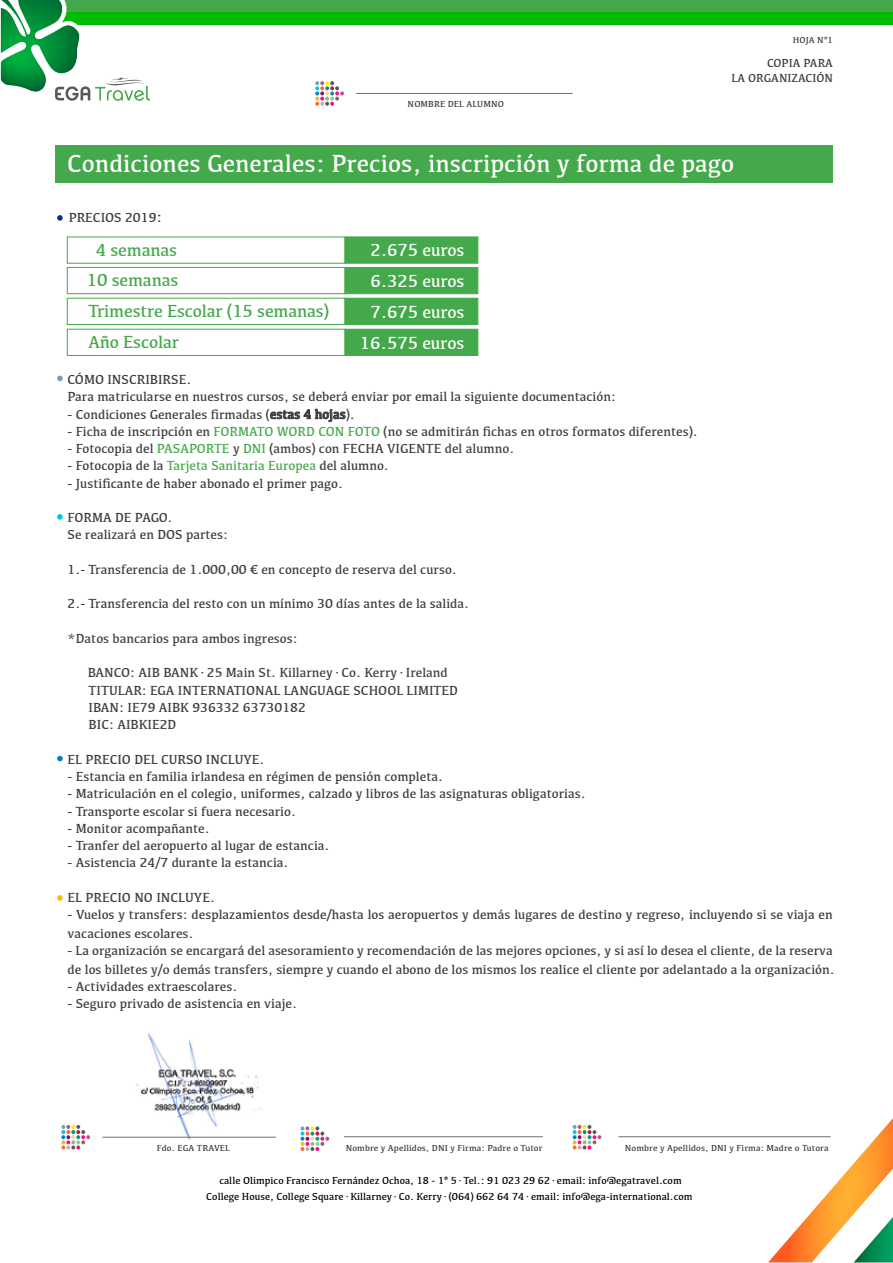
<style>
.page{position:relative;width:893px;height:1263px;background:#fff}
.page>*{position:absolute;margin:0;border:0;box-sizing:border-box;transform-origin:0 0}
.t1{font:25.5px "Kefa";color:#fff}
.t2{font:18px "Kefa";letter-spacing:-.01em;color:#44a94a}
.t3{font:18px "Kefa";letter-spacing:-.01em;color:#fff}
.t4{font:13.5px/17.2px "Kefa";color:#3c3b3e}
.t5{font:13.5px/17.2px "Kefa";color:#3e3d40}
.t6{font:12px/15px "Kefa";color:#3c3b3e;text-align:right}
.t7{font:10.5px/15.6px "Kefa";color:#000;text-align:center}
.t8{font:9px "Kefa";letter-spacing:.01em;color:#3c3b3e}
.s1{font-size:15px}
.s2{color:#44a94a}
</style>
<div class="page">
<div style="left:1px;top:0;width:892px;height:12px;background:#44a94a"></div>
<div style="left:1px;top:12px;width:892px;height:13px;background:#00bc00"></div>
<svg style="left:1px;top:0;width:149px;height:101px"></svg>
<svg style="left:270px;top:409px;width:76px;height:13px"></svg>
<svg style="left:57px;top:895px;width:6px;height:6px"></svg>
<svg style="left:57px;top:756px;width:6px;height:5px"></svg>
<svg style="left:57px;top:514px;width:6px;height:6px"></svg>
<svg style="left:57px;top:376px;width:6px;height:5px"></svg>
<div style="left:345px;top:237px;width:133px;height:26px;background:#44a94a"></div>
<div style="left:67px;top:267px;width:278px;height:27px;border:1px solid #44a94a"></div>
<div style="left:345px;top:267px;width:133px;height:27px;background:#44a94a;border:1px solid #44a94a"></div>
<div style="left:67px;top:298px;width:278px;height:27px;border:1px solid #44a94a"></div>
<div style="left:345px;top:298px;width:133px;height:27px;background:#44a94a"></div>
<div style="left:55px;top:145px;width:778px;height:37px;background:#44a94a"></div>
<svg style="left:57px;top:215px;width:6px;height:6px"></svg>
<svg style="left:768px;top:1118px;width:125px;height:144px"></svg>
<img style="left:127px;top:1033px;width:135px;height:107px">
<hr style="left:102px;top:1137px;width:174px;height:1px;background:#707274">
<svg style="left:61px;top:1125px;width:29px;height:24px"></svg>
<svg style="left:573px;top:1125px;width:28px;height:24px"></svg>
<svg style="left:301px;top:1126px;width:28px;height:25px"></svg>
<hr style="left:344px;top:1136px;width:199px;height:1px;background:#707274">
<hr style="left:618px;top:1136px;width:213px;height:1px;background:#707274">
<hr style="left:356px;top:93px;width:217px;height:1px;background:#707274">
<svg style="left:315px;top:81px;width:29px;height:25px"></svg>
<div style="left:67px;top:329px;width:278px;height:27px;border:1px solid #44a94a"></div>
<div style="left:345px;top:329px;width:133px;height:27px;background:#44a94a;border:1px solid #44a94a"></div>
<p class="t8" style="left:793px;top:35px;width:42px">HOJA Nº1</p>
<p class="t8" style="left:408px;top:99px;width:98px">NOMBRE DEL ALUMNO</p>
<p class="t6" style="left:731px;top:56px;width:103px">COPIA PARA<br>LA ORGANIZACIÓN</p>
<h1 class="t1" style="left:67px;top:149px;width:668px">Condiciones Generales: Precios, inscripción y forma de pago</h1>
<p class="t4" style="left:69px;top:209px;width:95px">PRECIOS 2019<span class="s1">:</span></p>
<h2 class="t2" style="left:96px;top:239px;width:83px">4 semanas</h2>
<h2 class="t3" style="left:370px;top:240px;width:96px">2.675 euros</h2>
<h2 class="t2" style="left:87px;top:270px;width:93px">10 semanas</h2>
<h2 class="t3" style="left:370px;top:271px;width:96px">6.325 euros</h2>
<h2 class="t2" style="left:88px;top:301px;width:242px">Trimestre Escolar (15 semanas)</h2>
<h2 class="t3" style="left:370px;top:301px;width:96px">7.675 euros</h2>
<h2 class="t2" style="left:88px;top:332px;width:92px">Año Escolar</h2>
<h2 class="t3" style="left:360px;top:332px;width:106px">16.575 euros</h2>
<p class="t4" style="left:68px;top:371px;width:550px">CÓMO INSCRIBIRSE.<br>Para matricularse en nuestros cursos, se deberá enviar por email la siguiente documentación:</p>
<p class="t4" style="left:68px;top:405px;width:289px">- Condiciones Generales firmadas (estas 4 hojas).</p>
<p class="t4" style="left:68px;top:423px;width:632px">- Ficha de inscripción en <span class="s2">FORMATO WORD CON FOTO</span> (no se admitirán fichas en otros formatos diferentes).</p>
<p class="t5" style="left:68px;top:440px;width:448px">- Fotocopia del <span class="s2">PASAPORTE</span> y <span class="s2">DNI</span> (ambos) con FECHA VIGENTE del alumno.</p>
<p class="t4" style="left:68px;top:457px;width:323px">- Fotocopia de la <span class="s2">Tarjeta Sanitaria Europea</span> del alumno.</p>
<p class="t4" style="left:68px;top:474px;width:277px">- Justificante de haber abonado el primer pago.</p>
<p class="t4" style="left:68px;top:509px;width:162px">FORMA DE PAGO.<br>Se realizará en DOS partes:</p>
<p class="t5" style="left:68px;top:561px;width:391px">1.- Transferencia de 1.000,00 € en concepto de reserva del curso.</p>
<p class="t5" style="left:68px;top:595px;width:403px">2.- Transferencia del resto con un mínimo 30 días antes de la salida.</p>
<p class="t5" style="left:68px;top:630px;width:232px">*Datos bancarios para ambos ingresos:</p>
<p class="t5" style="left:88px;top:664px;width:372px">BANCO: AIB BANK · 25 Main St. Killarney · Co. Kerry · Ireland TITULAR: EGA INTERNATIONAL LANGUAGE SCHOOL LIMITED IBAN: IE79 AIBK 936332 63730182<br>BIC: AIBKIE2D</p>
<p class="t4" style="left:68px;top:750px;width:198px">EL PRECIO DEL CURSO INCLUYE.</p>
<p class="t4" style="left:68px;top:768px;width:377px">- Estancia en familia irlandesa en régimen de pensión completa.</p>
<p class="t4" style="left:68px;top:785px;width:520px">- Matriculación en el colegio, uniformes, calzado y libros de las asignaturas obligatorias.</p>
<p class="t4" style="left:68px;top:802px;width:230px">- Transporte escolar si fuera necesario.</p>
<p class="t4" style="left:68px;top:819px;width:144px">- Monitor acompañante.</p>
<p class="t4" style="left:68px;top:837px;width:263px">- Tranfer del aeropuerto al lugar de estancia.</p>
<p class="t4" style="left:68px;top:854px;width:222px">- Asistencia 24/7 durante la estancia.</p>
<p class="t4" style="left:68px;top:888px;width:149px">EL PRECIO NO INCLUYE.</p>
<p class="t4" style="left:68px;top:905px;width:767px;line-height:18.8px">- Vuelos y transfers: desplazamientos desde/hasta los aeropuertos y demás lugares de destino y regreso, incluyendo si se viaja en vacaciones escolares.</p>
<p class="t4" style="left:68px;top:941px;width:769px;line-height:18.8px">- La organización se encargará del asesoramiento y recomendación de las mejores opciones, y si así lo desea el cliente, de la reserva de los billetes y/o demás transfers, siempre y cuando el abono de los mismos los realice el cliente por adelantado a la organización.</p>
<p class="t4" style="left:68px;top:978px;width:171px">- Actividades extraescolares.</p>
<p class="t4" style="left:68px;top:995px;width:231px">- Seguro privado de asistencia en viaje.</p>
<p class="t8" style="left:157px;top:1142px;width:75px">Fdo. EGA TRAVEL</p>
<p class="t8" style="left:346px;top:1143px;width:198px">Nombre y Apellidos, DNI y Firma: Padre o Tutor</p>
<p class="t8" style="left:625px;top:1142px;width:205px">Nombre y Apellidos, DNI y Firma: Madre o Tutora</p>
<p class="t7" style="left:206px;top:1173px;width:488px">calle Olimpico Francisco Fernández Ochoa, 18 - 1º 5 · Tel.: 91 023 29 62 · email: info@egatravel.com<br>College House, College Square · Killarney · Co. Kerry · (064) 662 64 74 · email: info@ega-international.com</p>
</div>
